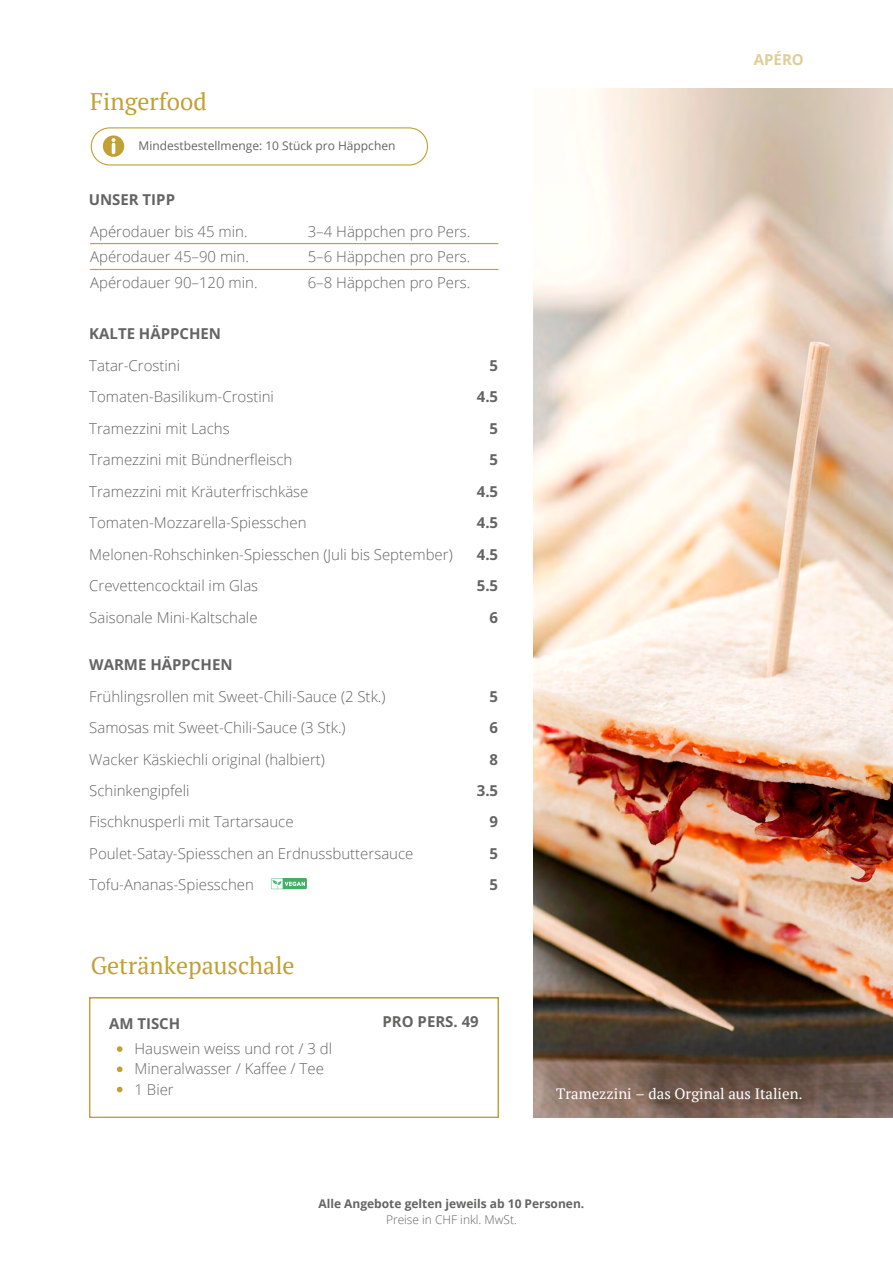
<style>
.page{position:relative;width:893px;height:1264px;background:#fff}
.page>*{position:absolute;margin:0;border:0;box-sizing:border-box;transform-origin:0 0}
.t1{font:24px "PT Serif";color:#c1a034}
.t2{font:300 15px "Open Sans";color:#646462}
.t3{font:700 15px "Open Sans";color:#646462}
.t4{font:15px "PT Serif";color:#fff}
.t5{font:700 15px "Open Sans";color:#c1a034}
.t6{font:12px "Open Sans";color:#646462}
.t7{font:700 12px "Open Sans";color:#646462}
.t8{font:300 12px "Open Sans";color:#646462}
</style>
<div class="page">
<svg style="left:91px;top:127px;width:337px;height:38px"></svg>
<svg style="left:271px;top:878px;width:36px;height:11px"></svg>
<svg style="left:89px;top:997px;width:409px;height:120px"></svg>
<hr style="left:90px;top:243px;width:408px;height:1px;background:#c1a034">
<hr style="left:90px;top:269px;width:408px;height:1px;background:#c1a034">
<img style="left:534px;top:89px;width:358px;height:1028px">
<svg style="left:117px;top:1046px;width:5px;height:5px"></svg>
<svg style="left:117px;top:1066px;width:5px;height:6px"></svg>
<svg style="left:117px;top:1086px;width:5px;height:6px"></svg>
<p class="t1" style="left:90px;top:85px;width:118px">Fingerfood</p>
<p class="t6" style="left:139px;top:137px;width:258px">Mindestbestellmenge: 10 Stück pro Häppchen</p>
<p class="t3" style="left:89px;top:188px;width:88px">UNSER TIPP</p>
<p class="t2" style="left:90px;top:221px;width:159px">Apérodauer bis 45 min.</p>
<p class="t2" style="left:308px;top:221px;width:164px">3–4 Häppchen pro Pers.</p>
<p class="t2" style="left:90px;top:246px;width:160px">Apérodauer 45–90 min.</p>
<p class="t2" style="left:308px;top:246px;width:164px">5–6 Häppchen pro Pers.</p>
<p class="t2" style="left:90px;top:272px;width:169px">Apérodauer 90–120 min.</p>
<p class="t2" style="left:308px;top:272px;width:164px">6–8 Häppchen pro Pers.</p>
<p class="t3" style="left:89px;top:323px;width:133px">KALTE HÄPPCHEN</p>
<p class="t2" style="left:89px;top:355px;width:92px">Tatar-Crostini</p>
<p class="t2" style="left:89px;top:386px;width:186px">Tomaten-Basilikum-Crostini</p>
<p class="t2" style="left:89px;top:418px;width:142px">Tramezzini mit Lachs</p>
<p class="t2" style="left:89px;top:449px;width:204px">Tramezzini mit Bündnerfleisch</p>
<p class="t2" style="left:89px;top:481px;width:221px">Tramezzini mit Kräuterfrischkäse</p>
<p class="t2" style="left:89px;top:512px;width:219px">Tomaten-Mozzarella-Spiesschen</p>
<p class="t2" style="left:89px;top:544px;width:365px">Melonen-Rohschinken-Spiesschen (Juli bis September)</p>
<p class="t2" style="left:89px;top:575px;width:170px">Crevettencocktail im Glas</p>
<p class="t2" style="left:89px;top:606px;width:170px">Saisonale Mini-Kaltschale</p>
<p class="t3" style="left:89px;top:654px;width:145px">WARME HÄPPCHEN</p>
<p class="t2" style="left:89px;top:685px;width:298px">Frühlingsrollen mit Sweet-Chili-Sauce (2 Stk.)</p>
<p class="t2" style="left:89px;top:717px;width:258px">Samosas mit Sweet-Chili-Sauce (3 Stk.)</p>
<p class="t2" style="left:89px;top:748px;width:237px">Wacker Käskiechli original (halbiert)</p>
<p class="t2" style="left:89px;top:780px;width:102px">Schinkengipfeli</p>
<p class="t2" style="left:89px;top:811px;width:206px">Fischknusperli mit Tartarsauce</p>
<p class="t2" style="left:89px;top:843px;width:325px">Poulet-Satay-Spiesschen an Erdnussbuttersauce</p>
<p class="t2" style="left:89px;top:874px;width:166px">Tofu-Ananas-Spiesschen</p>
<p class="t3" style="left:489px;top:355px;width:10px">5</p>
<p class="t3" style="left:477px;top:386px;width:23px">4.5</p>
<p class="t3" style="left:489px;top:418px;width:10px">5</p>
<p class="t3" style="left:489px;top:449px;width:10px">5</p>
<p class="t3" style="left:477px;top:481px;width:23px">4.5</p>
<p class="t3" style="left:477px;top:512px;width:23px">4.5</p>
<p class="t3" style="left:477px;top:544px;width:23px">4.5</p>
<p class="t3" style="left:477px;top:575px;width:23px">5.5</p>
<p class="t3" style="left:489px;top:606px;width:10px">6</p>
<p class="t3" style="left:489px;top:685px;width:10px">5</p>
<p class="t3" style="left:489px;top:717px;width:10px">6</p>
<p class="t3" style="left:489px;top:748px;width:10px">8</p>
<p class="t3" style="left:477px;top:780px;width:23px">3.5</p>
<p class="t3" style="left:489px;top:811px;width:10px">9</p>
<p class="t3" style="left:489px;top:843px;width:10px">5</p>
<p class="t3" style="left:489px;top:874px;width:10px">5</p>
<p class="t1" style="left:91px;top:949px;width:205px">Getränkepauschale</p>
<p class="t3" style="left:109px;top:1012px;width:73px">AM TISCH</p>
<p class="t2" style="left:134px;top:1038px;width:199px">Hauswein weiss und rot / 3 dl</p>
<p class="t2" style="left:134px;top:1058px;width:191px">Mineralwasser / Kaffee / Tee</p>
<p class="t2" style="left:134px;top:1078px;width:41px">1 Bier</p>
<p class="t3" style="left:382px;top:1011px;width:98px">PRO PERS. 49</p>
<p class="t5" style="left:753px;top:49px;width:51px">APÉRO</p>
<p class="t4" style="left:556px;top:1083px;width:248px">Tramezzini – das Orginal aus Italien.</p>
<p class="t7" style="left:318px;top:1194px;width:267px">Alle Angebote gelten jeweils ab 10 Personen.</p>
<p class="t8" style="left:386px;top:1210px;width:132px">Preise in CHF inkl. MwSt.</p>
</div>
